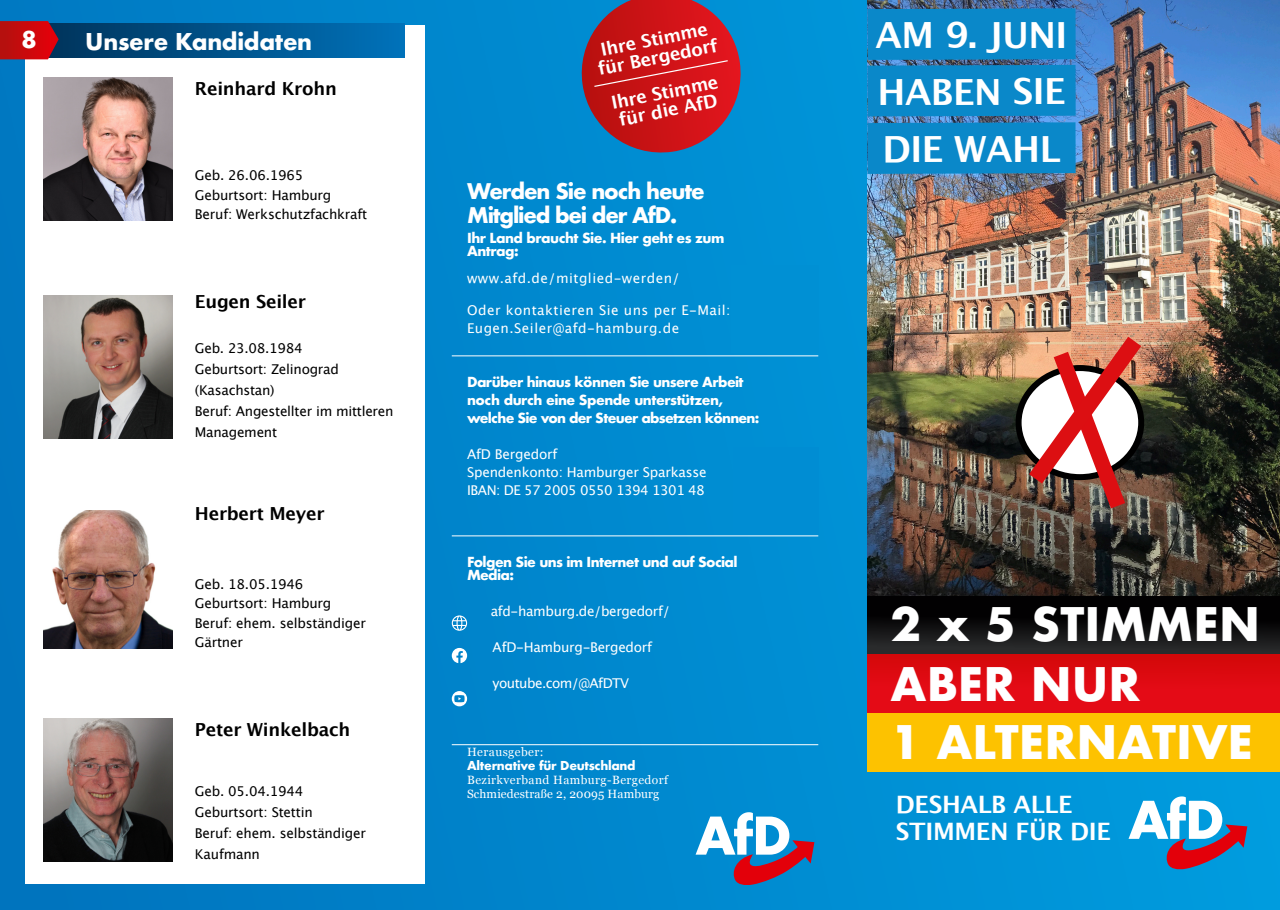
<style>
.page{position:relative;width:1280px;height:910px;background:#fff}
.page>*{position:absolute;margin:0;border:0;box-sizing:border-box;transform-origin:0 0}
.t1{font:700 45px/59.8px "Futura";color:#fff}
.t2{font:700 36px/57px "Lucida Grande";letter-spacing:-.02em;color:#fff;text-align:justify}
.t3{font:700 24px/26.2px "Lucida Grande";letter-spacing:-.015em;color:#fff}
.t4{font:700 22.5px "Futura";letter-spacing:-.015em;color:#fff}
.t5{font:700 21px/24px "Futura";letter-spacing:-.055em;color:#fff}
.t6{font:700 18px "Lucida Grande";letter-spacing:-.015em;color:#000}
.t7{font:700 18px/18px "Lucida Grande";color:#fff;text-align:center}
.t8{font:13.5px/21px "Lucida Grande";letter-spacing:-.015em;color:#000}
.t9{font:700 13.5px/13.5px "Futura";letter-spacing:-.045em;color:#fff}
.t10{font:13.5px/18px "Lucida Grande";letter-spacing:-.015em;color:#fff}
.t11{font:13.5px/18px "Lucida Grande";letter-spacing:.035em;color:#fff}
.t12{font:13.5px "Lucida Grande";letter-spacing:-.04em;color:#fff}
.t13{font:12px/14.1px "Georgia";letter-spacing:.035em;color:#fff}
.t14{font:700 12px "Futura";letter-spacing:-.025em;color:#fff}
</style>
<div class="page">
<img style="left:0;top:0;width:1280px;height:910px">
<div style="left:26px;top:26px;width:399px;height:858px;background:#fff"></div>
<hr style="left:452px;top:355px;width:366px;height:1px;background:#fff">
<hr style="left:452px;top:535px;width:366px;height:1px;background:#fff">
<hr style="left:452px;top:744px;width:366px;height:1px;background:#fff">
<svg style="left:452px;top:615px;width:15px;height:16px"></svg>
<svg style="left:452px;top:648px;width:15px;height:15px"></svg>
<svg style="left:452px;top:691px;width:15px;height:15px"></svg>
<div style="left:26px;top:23px;width:379px;height:34px;background:linear-gradient(to right,#003056,#0072bb)"></div>
<svg style="left:0;top:21px;width:59px;height:38px"></svg>
<img style="left:867px;top:0;width:413px;height:713px">
<svg style="left:696px;top:812px;width:118px;height:74px"></svg>
<svg style="left:1128px;top:796px;width:119px;height:74px"></svg>
<img style="left:44px;top:295px;width:128px;height:144px">
<img style="left:44px;top:78px;width:128px;height:143px">
<img style="left:44px;top:511px;width:128px;height:137px">
<img style="left:44px;top:718px;width:128px;height:143px">
<img style="left:582px;top:0;width:159px;height:153px">
<div style="left:867px;top:713px;width:413px;height:58px;background:#fdc200"></div>
<svg style="left:867px;top:8px;width:209px;height:108px"></svg>
<div style="left:867px;top:122px;width:209px;height:52px;background:#0a88c9"></div>
<svg style="left:1015px;top:365px;width:129px;height:115px"></svg>
<img style="left:1029px;top:337px;width:112px;height:171px">
<div style="left:732px;top:265px;width:87px;height:88px;background:#0090d4"></div>
<div style="left:733px;top:447px;width:85px;height:87px;background:#008dd3"></div>
<svg style="left:594px;top:60px;width:134px;height:27px"></svg>
<h3 class="t4" style="left:22px;top:29px;width:17px">8</h3>
<h3 class="t4" style="left:85px;top:31px;width:228px">Unsere Kandidaten</h3>
<h3 class="t6" style="left:195px;top:81px;width:143px">Reinhard Krohn</h3>
<p class="t8" style="left:195px;top:167px;width:174px;line-height:19.5px">Geb. 26.06.1965<br>Geburtsort: Hamburg<br>Beruf: Werkschutzfachkraft</p>
<h3 class="t6" style="left:195px;top:294px;width:113px">Eugen Seiler</h3>
<p class="t8" style="left:195px;top:338px;width:200px">Geb. 23.08.1984<br>Geburtsort: Zelinograd (Kasachstan)<br>Beruf: Angestellter im mittleren<br>Management</p>
<h3 class="t6" style="left:195px;top:506px;width:131px">Herbert Meyer</h3>
<p class="t8" style="left:195px;top:575px;width:172px;line-height:19.5px">Geb. 18.05.1946<br>Geburtsort: Hamburg<br>Beruf: ehem. selbständiger<br>Gärtner</p>
<h3 class="t6" style="left:195px;top:721px;width:157px">Peter Winkelbach</h3>
<p class="t8" style="left:195px;top:781px;width:172px">Geb. 05.04.1944<br>Geburtsort: Stettin<br>Beruf: ehem. selbständiger<br>Kaufmann</p>
<h3 class="t7" style="left:593px;top:43px;width:123px;rotate:-11deg">Ihre Stimme für Bergedorf</h3>
<h3 class="t7" style="left:610px;top:95px;width:110px;text-align:left;rotate:-11deg">Ihre Stimme für die AfD</h3>
<h3 class="t5" style="left:467px;top:181px;width:239px">Werden Sie noch heute<br>Mitglied bei der AfD.</h3>
<p class="t9" style="left:467px;top:232px;width:259px">Ihr Land braucht Sie. Hier geht es zum<br>Antrag:</p>
<p class="t11" style="left:467px;top:270px;width:214px">www.afd.de/mitglied-werden/</p>
<p class="t11" style="left:467px;top:302px;width:265px">Oder kontaktieren Sie uns per E-Mail:<br>Eugen.Seiler@afd-hamburg.de</p>
<p class="t9" style="left:467px;top:374px;width:294px;line-height:18px">Darüber hinaus können Sie unsere Arbeit noch durch eine Spende unterstützen, welche Sie von der Steuer absetzen können:</p>
<p class="t10" style="left:467px;top:446px;width:241px">AfD Bergedorf<br>Spendenkonto: Hamburger Sparkasse<br>IBAN: DE 57 2005 0550 1394 1301 48</p>
<p class="t9" style="left:467px;top:556px;width:272px">Folgen Sie uns im Internet und auf Social<br>Media:</p>
<p class="t10" style="left:491px;top:603px;width:181px">afd-hamburg.de/bergedorf/</p>
<p class="t10" style="left:493px;top:639px;width:161px">AfD-Hamburg-Bergedorf</p>
<p class="t12" style="left:493px;top:677px;width:138px">youtube.com/@AfDTV</p>
<p class="t13" style="left:467px;top:746px;width:78px">Herausgeber:</p>
<p class="t14" style="left:467px;top:760px;width:170px">Alternative für Deutschland</p>
<p class="t13" style="left:467px;top:774px;width:202px">Bezirkverband Hamburg-Bergedorf<br>Schmiedestraße 2, 20095 Hamburg</p>
<h2 class="t2" style="left:876px;top:9px;width:194px">AM 9. JUNI HABEN SIE DIE WAHL</h2>
<h1 class="t1" style="left:891px;top:599px;width:371px">2 x 5 STIMMEN<br>ABER NUR</h1>
<h1 class="t1" style="left:891px;top:717px;width:364px">1 ALTERNATIVE</h1>
<h3 class="t3" style="left:896px;top:793px;width:216px">DESHALB ALLE<br>STIMMEN FÜR DIE</h3>
</div>
